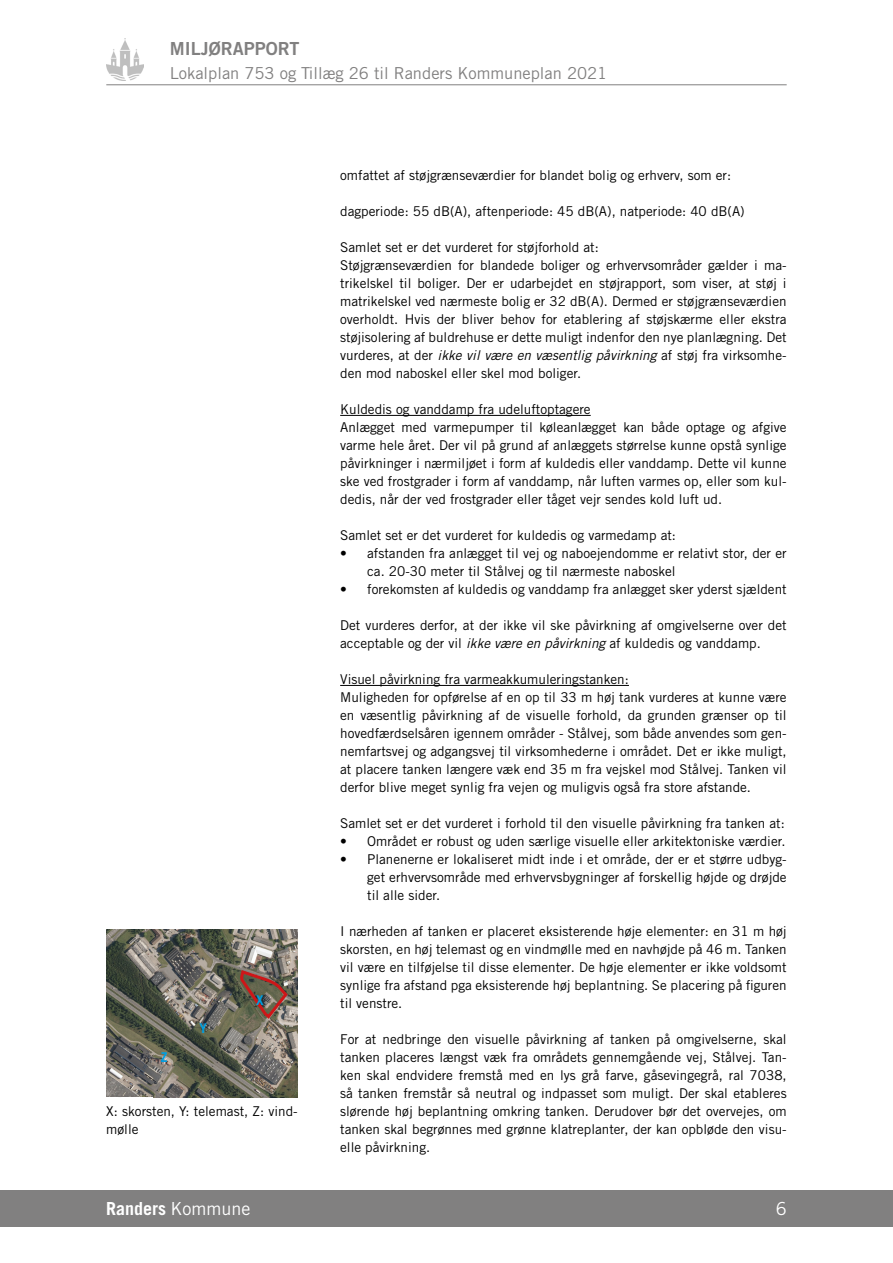
<style>
.page{position:relative;width:893px;height:1263px;background:#fff}
.page>*{position:absolute;margin:0;border:0;box-sizing:border-box;transform-origin:0 0}
.t1{font:700 18px "Trade Gothic LT Std";color:#fff}
.t2{font:18px "Trade Gothic LT Std Bd 2";color:#818080}
.t3{font:18px "Trade Gothic LT Std";color:#fff}
.t4{font:16.5px "Trade Gothic LT Std";color:#818080}
.t5{font:13.5px/18px "Trade Gothic LT Std";color:#000}
.t6{font:700 13.5px "Trade Gothic LT Std";color:#009fe3}
.s1{font-style:italic}
.s2{font-weight:400}
</style>
<div class="page">
<div style="left:0;top:1191px;width:893px;height:36px;background:#818080"></div>
<img style="left:106px;top:38px;width:38px;height:43px">
<hr style="left:106px;top:85px;width:681px;height:1px;background:#818080">
<img style="left:106px;top:930px;width:192px;height:167px">
<hr style="left:340px;top:415px;width:251px;height:1px;background:#000">
<hr style="left:340px;top:685px;width:289px;height:1px;background:#000">
<svg style="left:239px;top:968px;width:51px;height:53px;background:#785f51"></svg>
<h1 class="t2" style="left:170px;top:37px;width:131px">MILJØRAPPORT</h1>
<p class="t4" style="left:170px;top:63px;width:439px">Lokalplan 753 og Tillæg 26 til Randers Kommuneplan 2021</p>
<p class="t6" style="left:161px;top:1048px;width:8px">Z</p>
<p class="t6" style="left:199px;top:1019px;width:9px">Y</p>
<p class="t6" style="left:256px;top:992px;width:9px">X</p>
<p class="t5" style="left:106px;top:1102px;width:193px">X: skorsten, Y: telemast, Z: vind&shy;mølle</p>
<p class="t5" style="left:340px;top:166px;width:392px">omfattet af støjgrænseværdier for blandet bolig og erhverv, som er:</p>
<p class="t5" style="left:340px;top:202px;width:406px">dagperiode: 55 dB(A), aftenperiode: 45 dB(A), natperiode: 40 dB(A)</p>
<p class="t5" style="left:340px;top:238px;width:448px">Samlet set er det vurderet for støjforhold at:<br>Støjgrænseværdien for blandede boliger og erhvervsområder gælder i ma&shy;trikelskel til boliger. Der er udarbejdet en støjrapport, som viser, at støj i matrikelskel ved nærmeste bolig er 32 dB(A). Dermed er støjgrænseværdien overholdt. Hvis der bliver behov for etablering af støjskærme eller ekstra støjisolering af buldrehuse er dette muligt indenfor den nye planlægning. Det vurderes, at der <span class="s1">ikke vil være en væsentlig påvirkning</span> af støj fra virksomhe&shy;den mod naboskel eller skel mod boliger.</p>
<p class="t5" style="left:340px;top:400px;width:448px">Kuldedis og vanddamp fra udeluftoptagere<br>Anlægget med varmepumper til køleanlægget kan både optage og afgive varme hele året. Der vil på grund af anlæggets størrelse kunne opstå synlige påvirkninger i nærmiljøet i form af kuldedis eller vanddamp. Dette vil kunne ske ved frostgrader i form af vanddamp, når luften varmes op, eller som kul&shy;dedis, når der ved frostgrader eller tåget vejr sendes kold luft ud.</p>
<p class="t5" style="left:340px;top:526px;width:337px">Samlet set er det vurderet for kuldedis og varmedamp at:</p>
<p class="t5" style="left:367px;top:544px;width:421px;text-indent:-27px">• afstanden fra anlægget til vej og naboejendomme er relativt stor, der er ca. 20-30 meter til Stålvej og til nærmeste naboskel</p>
<p class="t5" style="left:340px;top:580px;width:448px">• forekomsten af kuldedis og vanddamp fra anlægget sker yderst sjældent</p>
<p class="t5" style="left:340px;top:616px;width:448px">Det vurderes derfor, at der ikke vil ske påvirkning af omgivelserne over det acceptable og der vil <span class="s1">ikke være en påvirkning</span> af kuldedis og vanddamp.</p>
<p class="t5" style="left:340px;top:670px;width:448px">Visuel påvirkning fra varmeakkumuleringstanken:<br>Muligheden for opførelse af en op til 33 m høj tank vurderes at kunne være en væsentlig påvirkning af de visuelle forhold, da grunden grænser op til hovedfærdselsåren igennem områder - Stålvej, som både anvendes som gen&shy;nemfartsvej og adgangsvej til virksomhederne i området. Det er ikke muligt, at placere tanken længere væk end 35 m fra vejskel mod Stålvej. Tanken vil derfor blive meget synlig fra vejen og muligvis også fra store afstande.</p>
<p class="t5" style="left:340px;top:814px;width:446px">Samlet set er det vurderet i forhold til den visuelle påvirkning fra tanken at:</p>
<p class="t5" style="left:340px;top:832px;width:447px">• Området er robust og uden særlige visuelle eller arkitektoniske værdier.</p>
<p class="t5" style="left:367px;top:850px;width:421px;text-align:justify;text-indent:-27px">• Planenerne er lokaliseret midt inde i et område, der er et større udbyg&shy;get erhvervsområde med erhvervsbygninger af forskellig højde og drøjde til alle sider.</p>
<p class="t5" style="left:340px;top:922px;width:448px;text-align:justify">I nærheden af tanken er placeret eksisterende høje elementer: en 31 m høj skorsten, en høj telemast og en vindmølle med en navhøjde på 46 m. Tanken vil være en tilføjelse til disse elementer. De høje elementer er ikke voldsomt synlige fra afstand pga eksisterende høj beplantning. Se placering på figuren til venstre.</p>
<p class="t5" style="left:340px;top:1030px;width:448px;text-align:justify">For at nedbringe den visuelle påvirkning af tanken på omgivelserne, skal tanken placeres længst væk fra områdets gennemgående vej, Stålvej. Tan&shy;ken skal endvidere fremstå med en lys grå farve, gåsevingegrå, ral 7038, så tanken fremstår så neutral og indpasset som muligt. Der skal etableres slørende høj beplantning omkring tanken. Derudover bør det overvejes, om tanken skal begrønnes med grønne klatreplanter, der kan opbløde den visu&shy;elle påvirkning.</p>
<h1 class="t1" style="left:106px;top:1198px;width:146px">Randers <span class="s2">Kommune</span></h1>
<h1 class="t3" style="left:776px;top:1198px;width:12px">6</h1>
</div>
